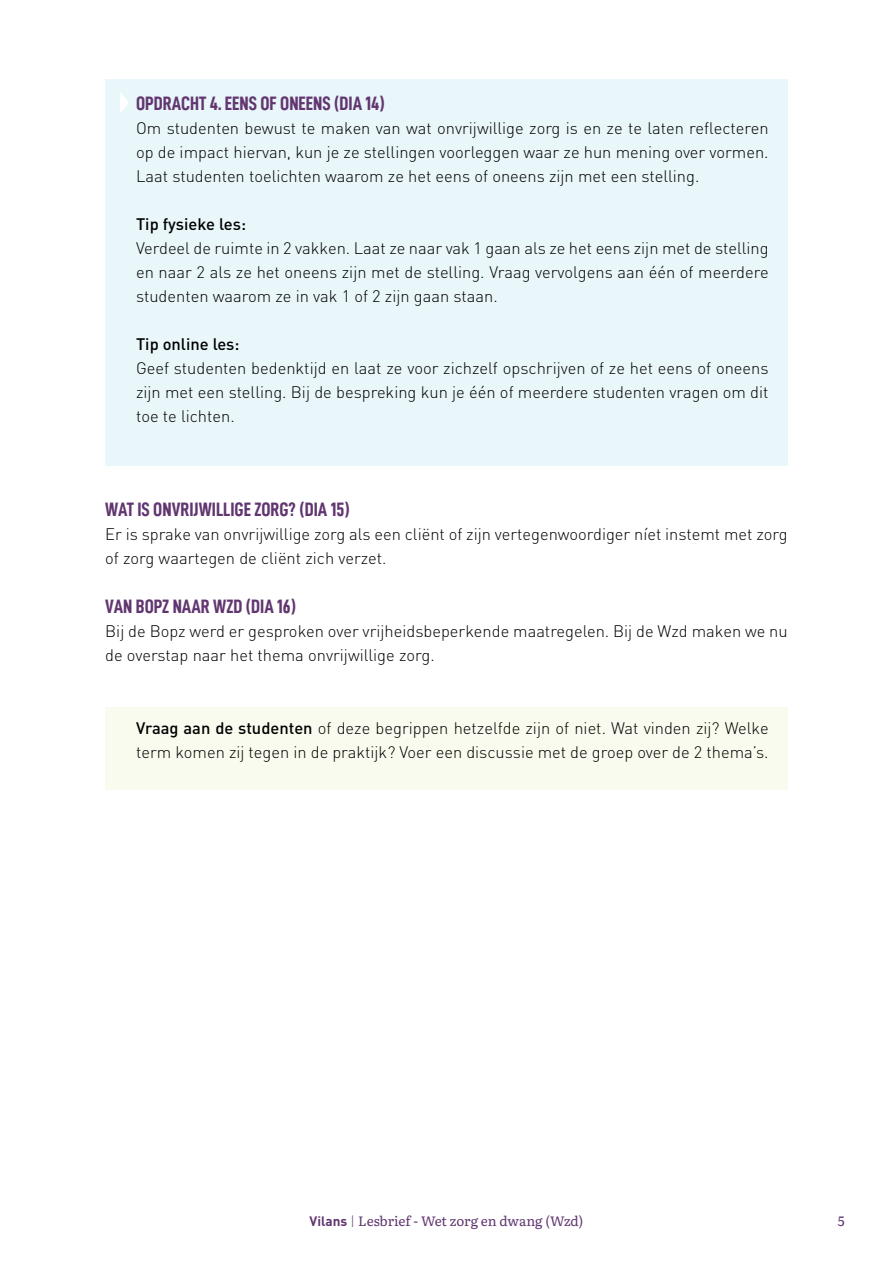
<style>
.page{position:relative;width:893px;height:1263px;background:#fff}
.page>*{position:absolute;margin:0;border:0;box-sizing:border-box;transform-origin:0 0}
.t1{font:19.5px "D DIN Condensed Bold";color:#613670}
.t2{font:300 16.5px/24px "DIN Pro";color:#000}
.t3{font:500 16.5px "DIN Pro";color:#000}
.t4{font:13.5px "Literata";color:#613670}
.s1{font-weight:500}
.s2{font-family:"DIN Pro";font-weight:700}
.s3{font-family:"DIN Pro";font-weight:300}
</style>
<div class="page">
<div style="left:105px;top:79px;width:683px;height:387px;background:#e9f6fa"></div>
<svg style="left:120px;top:92px;width:9px;height:21px"></svg>
<div style="left:105px;top:707px;width:683px;height:83px;background:#fafbef"></div>
<p class="t1" style="left:136px;top:93px;width:250px">OPDRACHT 4. EENS OF ONEENS (DIA 14)</p>
<p class="t2" style="left:136px;top:115px;width:634px;text-align:justify">Om studenten bewust te maken van wat onvrijwillige zorg is en ze te laten reflecteren op de impact hiervan, kun je ze stellingen voorleggen waar ze hun mening over vormen.<br>Laat studenten toelichten waarom ze het eens of oneens zijn met een stelling.</p>
<p class="t3" style="left:136px;top:213px;width:111px">Tip fysieke les:</p>
<p class="t2" style="left:136px;top:235px;width:634px;text-align:justify">Verdeel de ruimte in 2 vakken. Laat ze naar vak 1 gaan als ze het eens zijn met de stelling en naar 2 als ze het oneens zijn met de stelling. Vraag vervolgens aan één of meerdere studenten waarom ze in vak 1 of 2 zijn gaan staan.</p>
<p class="t3" style="left:136px;top:333px;width:105px">Tip online les:</p>
<p class="t2" style="left:136px;top:355px;width:634px;text-align:justify">Geef studenten bedenktijd en laat ze voor zichzelf opschrijven of ze het eens of oneens zijn met een stelling. Bij de bespreking kun je één of meerdere studenten vragen om dit toe te lichten.</p>
<p class="t1" style="left:105px;top:498px;width:246px">WAT IS ONVRIJWILLIGE ZORG? (DIA 15)</p>
<p class="t2" style="left:105px;top:521px;width:684px">Er is sprake van onvrijwillige zorg als een cliënt of zijn vertegenwoordiger níet instemt met zorg of zorg waartegen de cliënt zich verzet.</p>
<p class="t1" style="left:105px;top:596px;width:192px">VAN BOPZ NAAR WZD (DIA 16)</p>
<p class="t2" style="left:105px;top:619px;width:684px">Bij de Bopz werd er gesproken over vrijheidsbeperkende maatregelen. Bij de Wzd maken we nu de overstap naar het thema onvrijwillige zorg.</p>
<p class="t2" style="left:136px;top:716px;width:634px"><span class="s1">Vraag aan de studenten</span> of deze begrippen hetzelfde zijn of niet. Wat vinden zij? Welke term komen zij tegen in de praktijk? Voer een discussie met de groep over de 2 thema’s.</p>
<p class="t4" style="left:310px;top:1211px;width:275px"><span class="s2">Vilans</span> <span class="s3">|</span> Lesbrief - Wet zorg en dwang (Wzd)</p>
<p class="t4" style="left:838px;top:1210px;width:8px">5</p>
</div>
